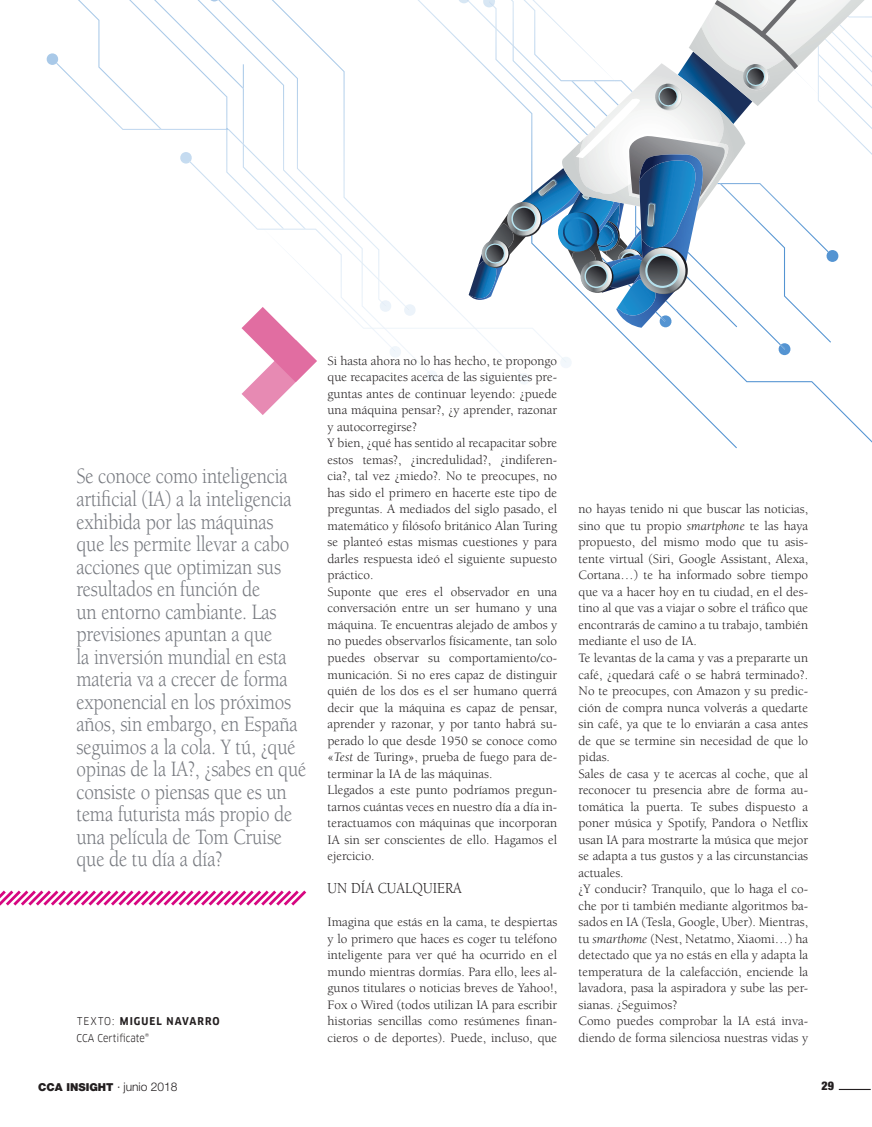
<style>
.page{position:relative;width:872px;height:1127px;background:#fff}
.page>*{position:absolute;margin:0;border:0;box-sizing:border-box;transform-origin:0 0}
.t1{font:22.5px/22.5px "Berkeley";letter-spacing:-.01em;color:#777a80;scale:.85 1}
.t2{font:15.75px "Berkeley";color:#231f20;scale:.9 1}
.t3{font:13.2px/16.5px "Berkeley";color:#231f20;text-align:justify}
.t4{font:900 condensed 12px "Helvetica Neue LT Std";color:#231f20}
.t5{font:900 10.95px "Helvetica Neue LT Std";color:#231f20}
.t6{font:700 10.5px "Clan Narrow";letter-spacing:.1em;color:#231f20}
.t7{font:10.5px "Clan Narrow";color:#231f20}
.s1{font-style:italic}
.s2{font-weight:400}
.s3{font-weight:300;font-size:12px}
</style>
<div class="page">
<hr style="left:838px;top:1089px;width:32px;height:1px;background:#231f20">
<svg style="left:778px;top:343px;width:13px;height:12px"></svg>
<img style="left:284px;top:0;width:236px;height:373px">
<img style="left:58px;top:63px;width:348px;height:244px">
<img style="left:190px;top:161px;width:202px;height:187px">
<img style="left:263px;top:229px;width:110px;height:100px">
<img style="left:284px;top:64px;width:22px;height:165px">
<img style="left:78px;top:0;width:51px;height:129px">
<img style="left:129px;top:0;width:155px;height:229px">
<img style="left:154px;top:0;width:89px;height:89px">
<svg style="left:180px;top:152px;width:12px;height:12px"></svg>
<svg style="left:425px;top:370px;width:13px;height:11px"></svg>
<svg style="left:519px;top:373px;width:10px;height:11px"></svg>
<svg style="left:561px;top:357px;width:10px;height:11px"></svg>
<svg style="left:403px;top:304px;width:13px;height:12px"></svg>
<svg style="left:379px;top:300px;width:13px;height:12px"></svg>
<svg style="left:389px;top:346px;width:12px;height:12px"></svg>
<svg style="left:46px;top:53px;width:13px;height:12px"></svg>
<svg style="left:210px;top:0;width:9px;height:2px"></svg>
<svg style="left:458px;top:0;width:414px;height:329px"></svg>
<svg style="left:0;top:890px;width:307px;height:16px"></svg>
<svg style="left:210px;top:275px;width:139px;height:140px"></svg>
<p class="t3" style="left:327px;top:353px;width:231px">Si hasta ahora no lo has hecho, te propongo que recapacites acerca de las siguientes pre&shy;guntas antes de continuar leyendo: ¿puede una máquina pensar?, ¿y aprender, razonar y autocorregirse?</p>
<p class="t3" style="left:327px;top:435px;width:231px">Y bien, ¿qué has sentido al recapacitar sobre estos temas?, ¿incredulidad?, ¿indiferen&shy;cia?, tal vez ¿miedo?. No te preocupes, no has sido el primero en hacerte este tipo de preguntas. A mediados del siglo pasado, el matemático y filósofo británico Alan Turing se planteó estas mismas cuestiones y para darles respuesta ideó el siguiente supuesto práctico.</p>
<p class="t3" style="left:327px;top:584px;width:231px">Suponte que eres el observador en una conversación entre un ser humano y una máquina. Te encuentras alejado de ambos y no puedes observarlos físicamente, tan solo puedes observar su comportamiento/co&shy;municación. Si no eres capaz de distinguir quién de los dos es el ser humano querrá decir que la máquina es capaz de pensar, aprender y razonar, y por tanto habrá su&shy;perado lo que desde 1950 se conoce como «<span class="s1">Test</span> de Turing», prueba de fuego para de&shy;terminar la IA de las máquinas.</p>
<p class="t3" style="left:327px;top:782px;width:231px">Llegados a este punto podríamos pregun&shy;tarnos cuántas veces en nuestro día a día in&shy;teractuamos con máquinas que incorporan IA sin ser conscientes de ello. Hagamos el ejercicio.</p>
<p class="t2" style="left:327px;top:880px;width:151px">UN DÍA CUALQUIERA</p>
<p class="t3" style="left:327px;top:914px;width:231px">Imagina que estás en la cama, te despiertas y lo primero que haces es coger tu teléfono inteligente para ver qué ha ocurrido en el mundo mientras dormías. Para ello, lees al&shy;gunos titulares o noticias breves de Yahoo!, Fox o Wired (todos utilizan IA para escribir historias sencillas como resúmenes finan&shy;cieros o de deportes). Puede, incluso, que</p>
<p class="t1" style="left:77px;top:466px;width:272px">Se conoce como inteligencia artificial (IA) a la inteligencia exhibida por las máquinas que les permite llevar a cabo acciones que optimizan sus resultados en función de<br>un entorno cambiante. Las previsiones apuntan a que<br>la inversión mundial en esta materia va a crecer de forma exponencial en los próximos años, sin embargo, en España seguimos a la cola. Y tú, ¿qué opinas de la IA?, ¿sabes en qué consiste o piensas que es un tema futurista más propio de una película de Tom Cruise que de tu día a día?</p>
<p class="t3" style="left:578px;top:501px;width:231px">no hayas tenido ni que buscar las noticias, sino que tu propio <span class="s1">smartphone</span> te las haya propuesto, del mismo modo que tu asis&shy;tente virtual (Siri, Google Assistant, Alexa, Cortana…) te ha informado sobre tiempo que va a hacer hoy en tu ciudad, en el des&shy;tino al que vas a viajar o sobre el tráfico que encontrarás de camino a tu trabajo, también mediante el uso de IA.</p>
<p class="t3" style="left:578px;top:650px;width:231px">Te levantas de la cama y vas a prepararte un café, ¿quedará café o se habrá terminado?.<br>No te preocupes, con Amazon y su predic&shy;ción de compra nunca volverás a quedarte sin café, ya que te lo enviarán a casa antes de que se termine sin necesidad de que lo pidas.</p>
<p class="t3" style="left:578px;top:765px;width:231px">Sales de casa y te acercas al coche, que al reconocer tu presencia abre de forma au&shy;tomática la puerta. Te subes dispuesto a poner música y Spotify, Pandora o Netflix usan IA para mostrarte la música que mejor se adapta a tus gustos y a las circunstancias actuales.</p>
<p class="t3" style="left:578px;top:881px;width:231px">¿Y conducir? Tranquilo, que lo haga el co&shy;che por ti también mediante algoritmos ba&shy;sados en IA (Tesla, Google, Uber). Mientras, tu <span class="s1">smarthome</span> (Nest, Netatmo, Xiaomi…) ha detectado que ya no estás en ella y adapta la temperatura de la calefacción, enciende la lavadora, pasa la aspiradora y sube las per&shy;sianas. ¿Seguimos?</p>
<p class="t3" style="left:578px;top:1013px;width:231px">Como puedes comprobar la IA está inva-</p>
<p class="t6" style="left:77px;top:1015px;width:144px"><span class="s2">TEXTO:</span> MIGUEL NAVARRO</p>
<p class="t7" style="left:77px;top:1032px;width:74px">CCA Certificate®</p>
<p class="t3" style="left:578px;top:1029px;width:231px">diendo de forma silenciosa nuestras vidas y</p>
<p class="t5" style="left:38px;top:1080px;width:141px">CCA INSIGHT <span class="s3">· junio 2018</span></p>
<p class="t4" style="left:821px;top:1078px;width:14px">29</p>
</div>
